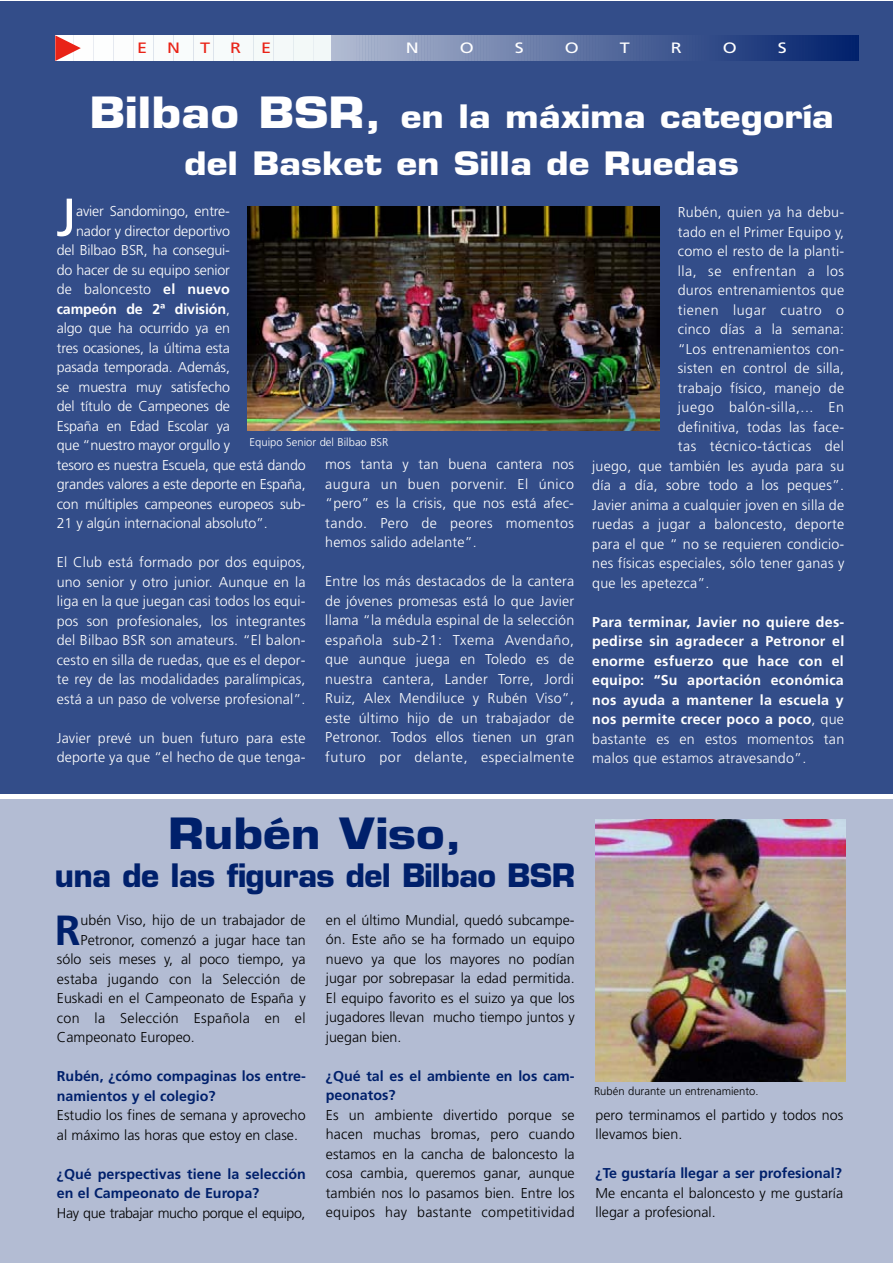
<style>
.page{position:relative;width:893px;height:1263px;background:#fff}
.page>*{position:absolute;margin:0;border:0;box-sizing:border-box;transform-origin:0 0}
.t1{font:53.25px "Frutiger";color:#fff}
.t2{font:700 42.15px "Frutiger";color:#00206b}
.t3{font:700 42px "Eurostile LT Std";color:#00206b;scale:1.15 1}
.t4{font:700 31.5px/46.5px "Eurostile LT Std";color:#fff;text-align:center;scale:1.15 1}
.t5{font:700 31.5px "Eurostile LT Std";letter-spacing:-.02em;color:#00206b}
.t6{font:15px "Frutiger";color:#fff;scale:1.2 1}
.t7{font:15px "Frutiger";color:#e92317;scale:1.2 1}
.t8{font:300 14.25px/19.5px "Frutiger";letter-spacing:.01em;color:#fff;text-align:justify}
.t9{font:300 14.25px/19.5px "Frutiger";color:#000}
.t10{font:300 14.25px "Frutiger";letter-spacing:-.01em;color:#fff}
.t11{font:700 14.25px/19.5px "Frutiger";letter-spacing:.015em;color:#fff;text-align:justify}
.t12{font:700 14.25px/19.5px "Frutiger";color:#00206b}
.t13{font:300 14.25px "Frutiger";letter-spacing:.04em;color:#fff}
.t14{font:300 14.25px "Frutiger";letter-spacing:-.03em;color:#000}
.t15{font:300 14.25px "Frutiger";letter-spacing:.02em;color:#000}
.t16{font:700 14.25px "Frutiger";letter-spacing:-.01em;color:#fff}
.t17{font:300 11.25px "Frutiger";color:#000}
.t18{font:300 11.25px "Frutiger";color:#fff}
.s1{font-size:42px}
.s2{font-weight:300}
.s3{font-weight:700}
</style>
<div class="page">
<div style="left:0;top:1px;width:892px;height:793px;background:#334d89"></div>
<div style="left:0;top:800px;width:892px;height:463px;background:#b3bcd3"></div>
<div style="left:80px;top:35px;width:7px;height:26px;background:#fefefe"></div>
<div style="left:100px;top:35px;width:7px;height:26px;background:#fdfefe"></div>
<div style="left:120px;top:35px;width:7px;height:26px;background:#fcfdfd"></div>
<div style="left:140px;top:35px;width:7px;height:26px;background:#fbfdfd"></div>
<div style="left:160px;top:35px;width:7px;height:26px;background:#fafcfc"></div>
<div style="left:180px;top:35px;width:7px;height:26px;background:#f9fcfc"></div>
<div style="left:200px;top:35px;width:7px;height:26px;background:#f8fbfb"></div>
<div style="left:220px;top:35px;width:7px;height:26px;background:#f7fbfb"></div>
<div style="left:240px;top:35px;width:7px;height:26px;background:#f6fafa"></div>
<div style="left:260px;top:35px;width:7px;height:26px;background:#f5faf9"></div>
<div style="left:280px;top:35px;width:6px;height:26px;background:#f4f9f9"></div>
<div style="left:300px;top:35px;width:6px;height:26px;background:#f3f9f8"></div>
<div style="left:320px;top:35px;width:6px;height:26px;background:#f2f8f8"></div>
<svg style="left:332px;top:35px;width:527px;height:26px"></svg>
<svg style="left:55px;top:35px;width:26px;height:26px"></svg>
<img style="left:248px;top:207px;width:412px;height:224px">
<img style="left:595px;top:819px;width:250px;height:263px">
<p class="t7" style="left:137px;top:42px;width:10px">E</p>
<p class="t7" style="left:167px;top:42px;width:12px">N</p>
<p class="t7" style="left:200px;top:42px;width:10px">T</p>
<p class="t7" style="left:230px;top:42px;width:11px">R</p>
<p class="t7" style="left:261px;top:42px;width:10px">E</p>
<p class="t6" style="left:406px;top:42px;width:12px">N</p>
<p class="t6" style="left:460px;top:42px;width:13px">O</p>
<p class="t6" style="left:515px;top:42px;width:9px">S</p>
<p class="t6" style="left:565px;top:42px;width:13px">O</p>
<p class="t6" style="left:620px;top:42px;width:10px">T</p>
<p class="t6" style="left:671px;top:42px;width:11px">R</p>
<p class="t6" style="left:723px;top:42px;width:13px">O</p>
<p class="t6" style="left:778px;top:42px;width:9px">S</p>
<h3 class="t4" style="left:90px;top:97px;width:649px"><span class="s1">Bilbao BSR,</span> en la máxima categoría del Basket en Silla de Ruedas</h3>
<p class="t8" style="left:678px;top:204px;width:168px">Rubén, quien ya ha debu-</p>
<p class="t8" style="left:678px;top:223px;width:168px">tado en el Primer Equipo y,</p>
<p class="t8" style="left:678px;top:243px;width:168px">como el resto de la planti-</p>
<p class="t13" style="left:678px;top:265px;width:168px">lla, se enfrentan a los</p>
<p class="t8" style="left:678px;top:282px;width:168px">duros entrenamientos que</p>
<p class="t13" style="left:678px;top:304px;width:168px">tienen lugar cuatro o</p>
<p class="t8" style="left:678px;top:321px;width:168px">cinco días a la semana:</p>
<p class="t8" style="left:678px;top:340px;width:168px">“Los entrenamientos con-</p>
<p class="t8" style="left:678px;top:360px;width:168px">sisten en control de silla,</p>
<p class="t8" style="left:678px;top:379px;width:168px">trabajo físico, manejo de</p>
<p class="t13" style="left:678px;top:401px;width:168px">juego balón-silla,... En</p>
<p class="t8" style="left:678px;top:418px;width:168px">definitiva, todas las face-</p>
<p class="t13" style="left:678px;top:440px;width:168px">tas técnico-tácticas del</p>
<p class="t8" style="left:592px;top:457px;width:254px">juego, que también les ayuda para su</p>
<p class="t8" style="left:592px;top:476px;width:254px">día a día, sobre todo a los peques”.</p>
<p class="t8" style="left:592px;top:496px;width:254px">Javier anima a cualquier joven en silla de</p>
<p class="t8" style="left:592px;top:515px;width:254px">ruedas a jugar a baloncesto, deporte</p>
<p class="t8" style="left:592px;top:535px;width:254px">para el que “ no se requieren condicio-</p>
<p class="t8" style="left:592px;top:554px;width:254px">nes físicas especiales, sólo tener ganas y</p>
<p class="t8" style="left:592px;top:574px;width:119px">que les apetezca”.</p>
<p class="t11" style="left:592px;top:613px;width:254px">Para terminar, Javier no quiere des&shy;pedirse sin agradecer a Petronor el enorme esfuerzo que hace con el equipo: “Su aportación económica nos ayuda a mantener la escuela y nos permite crecer poco a poco<span class="s2">, que bastante es en estos momentos tan malos que estamos atravesando”.</span></p>
<h1 class="t1" style="left:56px;top:196px;width:22px">J</h1>
<p class="t10" style="left:76px;top:206px;width:155px">avier Sandomingo, entre-</p>
<p class="t10" style="left:76px;top:225px;width:155px">nador y director deportivo</p>
<p class="t10" style="left:57px;top:245px;width:175px">del Bilbao BSR, ha consegui-</p>
<p class="t10" style="left:57px;top:264px;width:175px">do hacer de su equipo senior</p>
<p class="t8" style="left:57px;top:281px;width:175px">de baloncesto <span class="s3">el nuevo</span></p>
<p class="t16" style="left:57px;top:303px;width:175px">campeón de 2ª división<span class="s2">,</span></p>
<p class="t10" style="left:57px;top:323px;width:175px">algo que ha ocurrido ya en</p>
<p class="t10" style="left:57px;top:342px;width:175px">tres ocasiones, la última esta</p>
<p class="t10" style="left:57px;top:362px;width:175px">pasada temporada. Además,</p>
<p class="t10" style="left:57px;top:381px;width:175px">se muestra muy satisfecho</p>
<p class="t10" style="left:57px;top:401px;width:175px">del título de Campeones de</p>
<p class="t10" style="left:57px;top:420px;width:175px">España en Edad Escolar ya</p>
<p class="t10" style="left:57px;top:440px;width:175px">que “nuestro mayor orgullo y</p>
<p class="t10" style="left:57px;top:459px;width:250px">tesoro es nuestra Escuela, que está dando</p>
<p class="t10" style="left:57px;top:478px;width:250px">grandes valores a este deporte en España,</p>
<p class="t10" style="left:57px;top:498px;width:250px">con múltiples campeones europeos sub-</p>
<p class="t10" style="left:57px;top:517px;width:213px">21 y algún internacional absoluto”.</p>
<p class="t8" style="left:57px;top:554px;width:250px">El Club está formado por dos equipos, uno senior y otro junior. Aunque en la liga en la que juegan casi todos los equi&shy;pos son profesionales, los integrantes del Bilbao BSR son amateurs. “El balon&shy;cesto en silla de ruedas, que es el depor&shy;te rey de las modalidades paralímpicas, está a un paso de volverse profesional”.</p>
<p class="t8" style="left:57px;top:729px;width:250px">Javier prevé un buen futuro para este deporte ya que “el hecho de que tenga-</p>
<p class="t18" style="left:250px;top:437px;width:140px">Equipo Senior del Bilbao BSR</p>
<p class="t8" style="left:325px;top:456px;width:250px">mos tanta y tan buena cantera nos augura un buen porvenir. El único “pero” es la crisis, que nos está afec&shy;tando. Pero de peores momentos hemos salido adelante”.</p>
<p class="t8" style="left:325px;top:573px;width:250px">Entre los más destacados de la cantera de jóvenes promesas está lo que Javier llama “la médula espinal de la selección española sub-21: Txema Avendaño, que aunque juega en Toledo es de nuestra cantera, Lander Torre, Jordi Ruiz, Alex Mendiluce y Rubén Viso”, este último hijo de un trabajador de Petronor. Todos ellos tienen un gran futuro por delante, especialmente</p>
<h3 class="t3" style="left:168px;top:817px;width:257px">Rubén Viso,</h3>
<h3 class="t5" style="left:55px;top:863px;width:522px">una de las figuras del Bilbao BSR</h3>
<h2 class="t2" style="left:55px;top:913px;width:27px">R</h2>
<p class="t9" style="left:81px;top:912px;width:227px">ubén Viso, hijo de un trabajador de</p>
<p class="t9" style="left:81px;top:931px;width:227px">Petronor, comenzó a jugar hace tan</p>
<p class="t9" style="left:57px;top:951px;width:250px">sólo seis meses y, al poco tiempo, ya</p>
<p class="t9" style="left:57px;top:970px;width:250px">estaba jugando con la Selección de</p>
<p class="t9" style="left:57px;top:990px;width:250px">Euskadi en el Campeonato de España y</p>
<p class="t15" style="left:57px;top:1012px;width:250px">con la Selección Española en el</p>
<p class="t9" style="left:57px;top:1029px;width:139px">Campeonato Europeo.</p>
<p class="t12" style="left:57px;top:1068px;width:250px">Rubén, ¿cómo compaginas los entre&shy;namientos y el colegio?</p>
<p class="t9" style="left:57px;top:1106px;width:250px">Estudio los fines de semana y aprovecho al máximo las horas que estoy en clase.</p>
<p class="t12" style="left:57px;top:1165px;width:250px">¿Qué perspectivas tiene la selección en el Campeonato de Europa?</p>
<p class="t14" style="left:57px;top:1207px;width:250px">Hay que trabajar mucho porque el equipo,</p>
<p class="t9" style="left:326px;top:911px;width:250px;text-align:justify">en el último Mundial, quedó subcampe&shy;ón. Este año se ha formado un equipo nuevo ya que los mayores no podían jugar por sobrepasar la edad permitida.<br>El equipo favorito es el suizo ya que los jugadores llevan mucho tiempo juntos y juegan bien.</p>
<p class="t12" style="left:326px;top:1067px;width:250px">¿Qué tal es el ambiente en los cam&shy;peonatos?</p>
<p class="t9" style="left:326px;top:1106px;width:250px;text-align:justify">Es un ambiente divertido porque se hacen muchas bromas, pero cuando estamos en la cancha de baloncesto la cosa cambia, queremos ganar, aunque también nos lo pasamos bien. Entre los equipos hay bastante competitividad</p>
<p class="t17" style="left:594px;top:1087px;width:166px">Rubén durante un entrenamiento.</p>
<p class="t9" style="left:596px;top:1106px;width:249px">pero terminamos el partido y todos nos llevamos bien.</p>
<p class="t12" style="left:596px;top:1165px;width:248px">¿Te gustaría llegar a ser profesional?</p>
<p class="t9" style="left:596px;top:1184px;width:249px">Me encanta el baloncesto y me gustaría llegar a profesional.</p>
</div>
